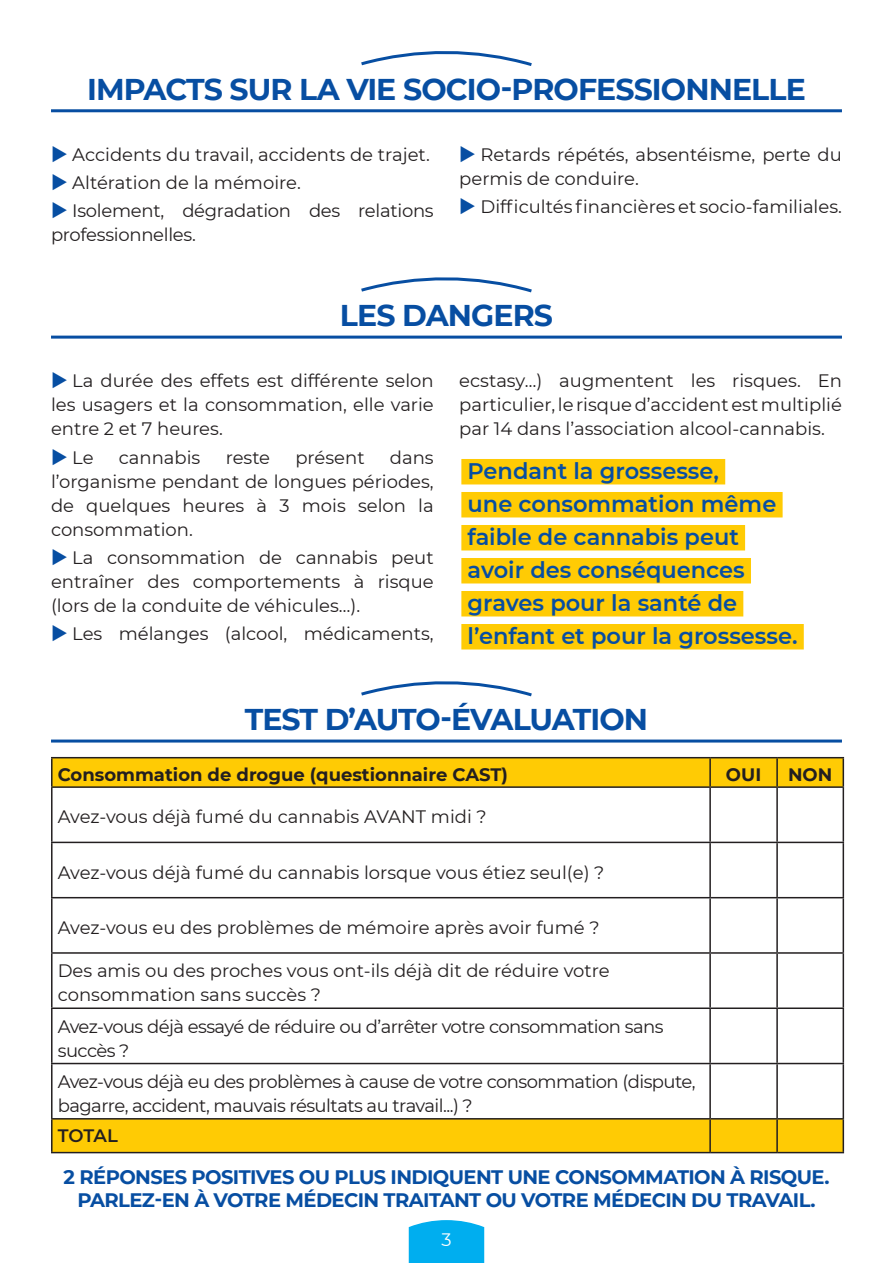
<style>
.page{position:relative;width:893px;height:1263px;background:#fff}
.page>*{position:absolute;margin:0;border:0;box-sizing:border-box;transform-origin:0 0}
.t1{font:700 30px "Montserrat";letter-spacing:-.03em;color:#074ea2}
.t2{font:600 22.5px/33px "Montserrat";color:#074ea2}
.t3{font:700 19.5px/23.4px "Montserrat";letter-spacing:-.03em;color:#074ea2;text-align:center}
.t4{font:18px/24px "Montserrat";color:#231f20;text-align:justify}
.t5{font:18px/24px "Montserrat";letter-spacing:-.03em;color:#231f20}
.t6{font:700 18px "Montserrat";color:#231f20}
.t7{font:600 18px "Montserrat";letter-spacing:-.01em;color:#231f20}
.t8{font:18px "Montserrat";color:#fff}
</style>
<div class="page">
<svg style="left:408px;top:1220px;width:77px;height:43px;background:#13b4f0"></svg>
<hr style="left:51px;top:109px;width:791px;height:3px;background:#074ea2">
<svg style="left:361px;top:51px;width:171px;height:15px"></svg>
<hr style="left:51px;top:336px;width:791px;height:3px;background:#074ea2">
<svg style="left:361px;top:277px;width:171px;height:16px"></svg>
<div style="left:461px;top:459px;width:264px;height:25px;background:#ffcb04"></div>
<div style="left:461px;top:492px;width:322px;height:25px;background:#ffcb04"></div>
<div style="left:461px;top:525px;width:284px;height:25px;background:#ffcb04"></div>
<div style="left:461px;top:558px;width:290px;height:25px;background:#ffcb04"></div>
<div style="left:461px;top:591px;width:282px;height:25px;background:#ffcb04"></div>
<div style="left:461px;top:624px;width:343px;height:25px;background:#ffcb04"></div>
<svg style="left:53px;top:758px;width:790px;height:394px"></svg>
<hr style="left:51px;top:757px;width:659px;height:1px;background:#231f20">
<hr style="left:51px;top:758px;width:2px;height:28px;background:#231f20">
<hr style="left:710px;top:757px;width:67px;height:1px;background:#231f20">
<hr style="left:709px;top:758px;width:2px;height:28px;background:#231f20">
<hr style="left:777px;top:757px;width:67px;height:1px;background:#231f20">
<hr style="left:776px;top:758px;width:2px;height:28px;background:#231f20">
<svg style="left:843px;top:758px;width:1px;height:28px"></svg>
<hr style="left:51px;top:786px;width:659px;height:2px;background:#231f20">
<hr style="left:51px;top:788px;width:2px;height:54px;background:#231f20">
<hr style="left:710px;top:786px;width:67px;height:2px;background:#231f20">
<hr style="left:709px;top:788px;width:2px;height:54px;background:#231f20">
<hr style="left:777px;top:786px;width:67px;height:2px;background:#231f20">
<hr style="left:776px;top:788px;width:2px;height:54px;background:#231f20">
<hr style="left:843px;top:788px;width:1px;height:54px;background:#231f20">
<hr style="left:51px;top:842px;width:659px;height:1px;background:#231f20">
<hr style="left:51px;top:843px;width:2px;height:54px;background:#231f20">
<hr style="left:710px;top:842px;width:67px;height:1px;background:#231f20">
<hr style="left:709px;top:843px;width:2px;height:54px;background:#231f20">
<hr style="left:777px;top:842px;width:67px;height:1px;background:#231f20">
<hr style="left:776px;top:843px;width:2px;height:54px;background:#231f20">
<hr style="left:843px;top:843px;width:1px;height:54px;background:#231f20">
<hr style="left:51px;top:897px;width:659px;height:1px;background:#231f20">
<hr style="left:51px;top:898px;width:2px;height:54px;background:#231f20">
<hr style="left:710px;top:897px;width:67px;height:1px;background:#231f20">
<hr style="left:709px;top:898px;width:2px;height:54px;background:#231f20">
<hr style="left:777px;top:897px;width:67px;height:1px;background:#231f20">
<hr style="left:776px;top:898px;width:2px;height:54px;background:#231f20">
<hr style="left:843px;top:898px;width:1px;height:54px;background:#231f20">
<hr style="left:51px;top:952px;width:659px;height:2px;background:#231f20">
<hr style="left:51px;top:954px;width:2px;height:53px;background:#231f20">
<hr style="left:710px;top:952px;width:67px;height:2px;background:#231f20">
<hr style="left:709px;top:954px;width:2px;height:53px;background:#231f20">
<hr style="left:777px;top:952px;width:67px;height:2px;background:#231f20">
<hr style="left:776px;top:954px;width:2px;height:53px;background:#231f20">
<hr style="left:843px;top:954px;width:1px;height:53px;background:#231f20">
<hr style="left:51px;top:1007px;width:659px;height:2px;background:#231f20">
<hr style="left:51px;top:1009px;width:2px;height:54px;background:#231f20">
<hr style="left:710px;top:1007px;width:67px;height:2px;background:#231f20">
<hr style="left:709px;top:1009px;width:2px;height:54px;background:#231f20">
<hr style="left:777px;top:1007px;width:67px;height:2px;background:#231f20">
<hr style="left:776px;top:1009px;width:2px;height:54px;background:#231f20">
<hr style="left:843px;top:1009px;width:1px;height:54px;background:#231f20">
<hr style="left:51px;top:1063px;width:659px;height:1px;background:#231f20">
<hr style="left:51px;top:1064px;width:2px;height:54px;background:#231f20">
<hr style="left:710px;top:1063px;width:67px;height:1px;background:#231f20">
<hr style="left:709px;top:1064px;width:2px;height:54px;background:#231f20">
<hr style="left:777px;top:1063px;width:67px;height:1px;background:#231f20">
<hr style="left:776px;top:1064px;width:2px;height:54px;background:#231f20">
<hr style="left:843px;top:1064px;width:1px;height:54px;background:#231f20">
<hr style="left:51px;top:1118px;width:659px;height:1px;background:#231f20">
<hr style="left:51px;top:1119px;width:2px;height:33px;background:#231f20">
<hr style="left:710px;top:1118px;width:67px;height:1px;background:#231f20">
<hr style="left:709px;top:1119px;width:2px;height:33px;background:#231f20">
<hr style="left:777px;top:1118px;width:67px;height:1px;background:#231f20">
<hr style="left:776px;top:1119px;width:2px;height:33px;background:#231f20">
<hr style="left:843px;top:1119px;width:1px;height:33px;background:#231f20">
<hr style="left:51px;top:1152px;width:659px;height:1px;background:#231f20">
<hr style="left:710px;top:1152px;width:67px;height:1px;background:#231f20">
<hr style="left:777px;top:1152px;width:67px;height:1px;background:#231f20">
<hr style="left:51px;top:739px;width:791px;height:3px;background:#074ea2">
<svg style="left:361px;top:681px;width:171px;height:16px"></svg>
<h1 class="t1" style="left:87px;top:67px;width:720px">IMPACTS SUR LA VIE SOCIO-PROFESSIONNELLE</h1>
<p class="t4" style="left:72px;top:141px;width:363px;line-height:28.2px;text-align:left">Accidents du travail, accidents de trajet.<br>Altération de la mémoire.<br>Isolement, dégradation des relations</p>
<p class="t4" style="left:51px;top:223px;width:146px">professionnelles.</p>
<p class="t4" style="left:459px;top:143px;width:384px;text-indent:21px">Retards répétés, absentéisme, perte du permis de conduire.</p>
<p class="t4" style="left:480px;top:194px;width:363px">Dificultés inancières et socio-familiales.</p>
<h1 class="t1" style="left:340px;top:299px;width:215px">LES DANGERS</h1>
<p class="t4" style="left:51px;top:369px;width:384px;text-indent:21px">La durée des effets est différente selon les usagers et la consommation, elle varie entre 2 et 7 heures.</p>
<p class="t4" style="left:72px;top:445px;width:23px">Le</p>
<p class="t4" style="left:119px;top:445px;width:83px">cannabis</p>
<p class="t4" style="left:226px;top:445px;width:46px">reste</p>
<p class="t4" style="left:295px;top:445px;width:71px">présent</p>
<p class="t4" style="left:51px;top:445px;width:384px;text-indent:339px">dans l’organisme pendant de longues périodes, de quelques heures à 3 mois selon la consommation.</p>
<p class="t4" style="left:51px;top:546px;width:384px;text-indent:21px">La consommation de cannabis peut entraîner des comportements à risque (lors de la conduite de véhicules…).</p>
<p class="t4" style="left:72px;top:622px;width:363px">Les mélanges (alcool, médicaments,</p>
<p class="t4" style="left:459px;top:369px;width:384px">ecstasy…) augmentent les risques. En particulier, le risque d’accident est multiplié par 14 dans l’association alcool-cannabis.</p>
<p class="t2" style="left:468px;top:454px;width:331px">Pendant la grossesse,<br>une consommation même faible de cannabis peut avoir des conséquences graves pour la santé de l’enfant et pour la grossesse.</p>
<h1 class="t1" style="left:245px;top:698px;width:405px">TEST D’AUTO-ÉVALUATION</h1>
<p class="t6" style="left:58px;top:765px;width:452px">Consommation de drogue (questionnaire CAST)</p>
<p class="t6" style="left:726px;top:765px;width:37px">OUI</p>
<p class="t6" style="left:788px;top:765px;width:46px">NON</p>
<p class="t4" style="left:58px;top:804px;width:431px">Avez-vous déjà fumé du cannabis AVANT midi ?</p>
<p class="t4" style="left:58px;top:860px;width:548px">Avez-vous déjà fumé du cannabis lorsque vous étiez seul(e) ?</p>
<p class="t4" style="left:58px;top:915px;width:543px">Avez-vous eu des problèmes de mémoire après avoir fumé ?</p>
<p class="t4" style="left:58px;top:958px;width:553px">Des amis ou des proches vous ont-ils déjà dit de réduire votre consommation sans succès ?</p>
<p class="t5" style="left:58px;top:1013px;width:607px">Avez-vous déjà essayé de réduire ou d’arrêter votre consommation sans succès ?</p>
<p class="t5" style="left:58px;top:1069px;width:639px">Avez-vous déjà eu des problèmes à cause de votre consommation (dispute, bagarre, accident, mauvais résultats au travail...) ?</p>
<p class="t7" style="left:58px;top:1125px;width:62px">TOTAL</p>
<p class="t3" style="left:64px;top:1165px;width:767px">2 RÉPONSES POSITIVES OU PLUS INDIQUENT UNE CONSOMMATION À RISQUE.<br>PARLEZ-EN À VOTRE MÉDECIN TRAITANT OU VOTRE MÉDECIN DU TRAVAIL.</p>
<p class="t8" style="left:441px;top:1230px;width:12px">3</p>
</div>
